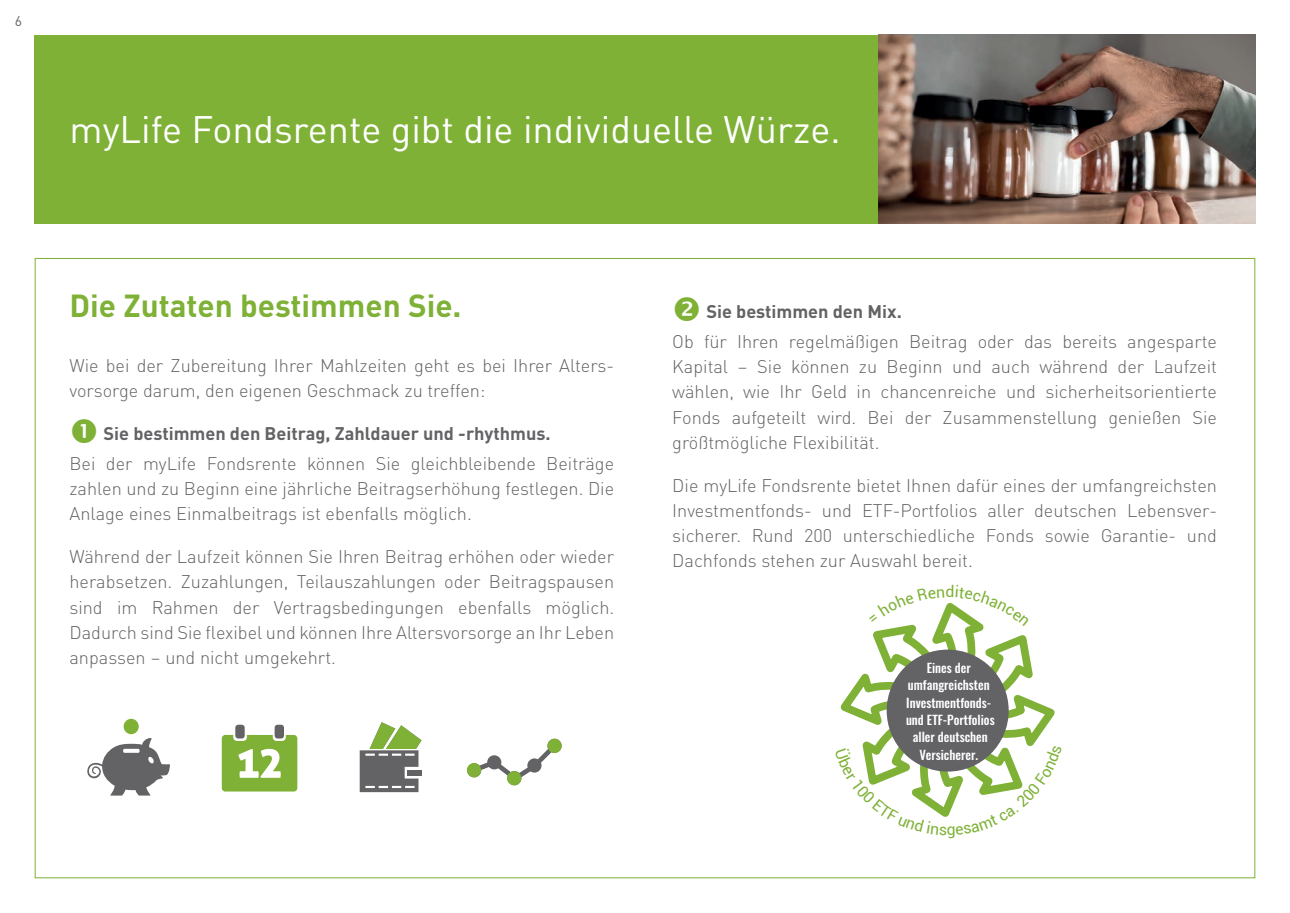
<style>
.page{position:relative;width:1290px;height:913px;background:#fff}
.page>*{position:absolute;margin:0;border:0;box-sizing:border-box;transform-origin:0 0}
.t1{font:37.8px "DIN Pro";color:#fff}
.t2{font:700 31.5px "DIN Pro";color:#7eb136}
.t3{font:300 18.2px/25.2px "DIN Pro";color:#636366;text-align:justify}
.t4{font:700 18.2px "DIN Pro";color:#636366}
.t5{font:14px "DIN Pro";color:#636366}
.t6{font:500 12.6px/17.3px "Oswald";color:#fff;text-align:center}
</style>
<div class="page">
<div style="left:35px;top:35px;width:1220px;height:188px;background:#7eb136"></div>
<img style="left:878px;top:35px;width:377px;height:188px">
<svg style="left:87px;top:738px;width:83px;height:57px"></svg>
<div style="left:124px;top:719px;width:15px;height:15px;background:#7eb136;border-radius:50%"></div>
<div style="left:275px;top:725px;width:9px;height:13px;background:#636366;border-radius:3px"></div>
<div style="left:235px;top:725px;width:10px;height:13px;background:#636366;border-radius:3px"></div>
<svg style="left:222px;top:735px;width:75px;height:56px"></svg>
<div style="left:407px;top:770px;width:15px;height:5px;background:#636366"></div>
<svg style="left:360px;top:722px;width:61px;height:70px"></svg>
<svg style="left:467px;top:739px;width:94px;height:46px"></svg>
<div style="left:467px;top:763px;width:14px;height:14px;background:#7eb136;border-radius:50%"></div>
<div style="left:507px;top:771px;width:14px;height:14px;background:#7eb136;border-radius:50%"></div>
<div style="left:547px;top:739px;width:15px;height:14px;background:#7eb136;border-radius:50%"></div>
<svg style="left:840px;top:626px;width:215px;height:119px"></svg>
<div style="left:887px;top:649px;width:122px;height:122px;background:#636366;border-radius:50%"></div>
<svg style="left:906px;top:603px;width:77px;height:23px"></svg>
<svg style="left:862px;top:745px;width:171px;height:72px"></svg>
<p class="t5" style="left:15px;top:10px;width:9px">6</p>
<p class="t1" style="left:69px;top:100px;width:773px">myLife Fondsrente gibt die individuelle Würze.</p>
<p class="t2" style="left:69px;top:279px;width:394px">Die Zutaten bestimmen Sie.</p>
<p class="t3" style="left:69px;top:351px;width:543px">Wie bei der Zubereitung Ihrer Mahlzeiten geht es bei Ihrer Alters&shy;vorsorge darum, den eigenen Geschmack zu treffen:</p>
<p class="t4" style="left:104px;top:418px;width:449px">Sie bestimmen den Beitrag, Zahldauer und -rhythmus.</p>
<p class="t3" style="left:69px;top:449px;width:546px">Bei der myLife Fondsrente können Sie gleichbleibende Beiträge zahlen und zu Beginn eine jährliche Beitragserhöhung festlegen. Die Anlage eines Einmalbeitrags ist ebenfalls möglich.</p>
<p class="t3" style="left:69px;top:543px;width:546px">Während der Laufzeit können Sie Ihren Beitrag erhöhen oder wieder herabsetzen. Zuzahlungen, Teilauszahlungen oder Beitragspausen sind im Rahmen der Vertragsbedingungen ebenfalls möglich.<br>Dadurch sind Sie flexibel und können Ihre Altersvorsorge an Ihr Leben anpassen – und nicht umgekehrt.</p>
<p class="t4" style="left:706px;top:296px;width:197px">Sie bestimmen den Mix.</p>
<p class="t3" style="left:672px;top:328px;width:546px">Ob für Ihren regelmäßigen Beitrag oder das bereits angesparte Kapital – Sie können zu Beginn und auch während der Laufzeit wählen, wie Ihr Geld in chancenreiche und sicherheitsorientierte Fonds aufgeteilt wird. Bei der Zusammenstellung genießen Sie größtmögliche Flexibilität.</p>
<p class="t3" style="left:672px;top:471px;width:546px;text-align:left">Die myLife Fondsrente bietet Ihnen dafür eines der umfangreichsten Investmentfonds- und ETF-Portfolios aller deutschen Lebensver&shy;sicherer. Rund 200 unterschiedliche Fonds sowie Garantie- und Dachfonds stehen zur Auswahl bereit.</p>
<p class="t6" style="left:906px;top:659px;width:90px">Eines der umfangreichsten<br>Investmentfonds&shy;und ETF-Portfolios aller deutschen<br>Versicherer.</p>
</div>
